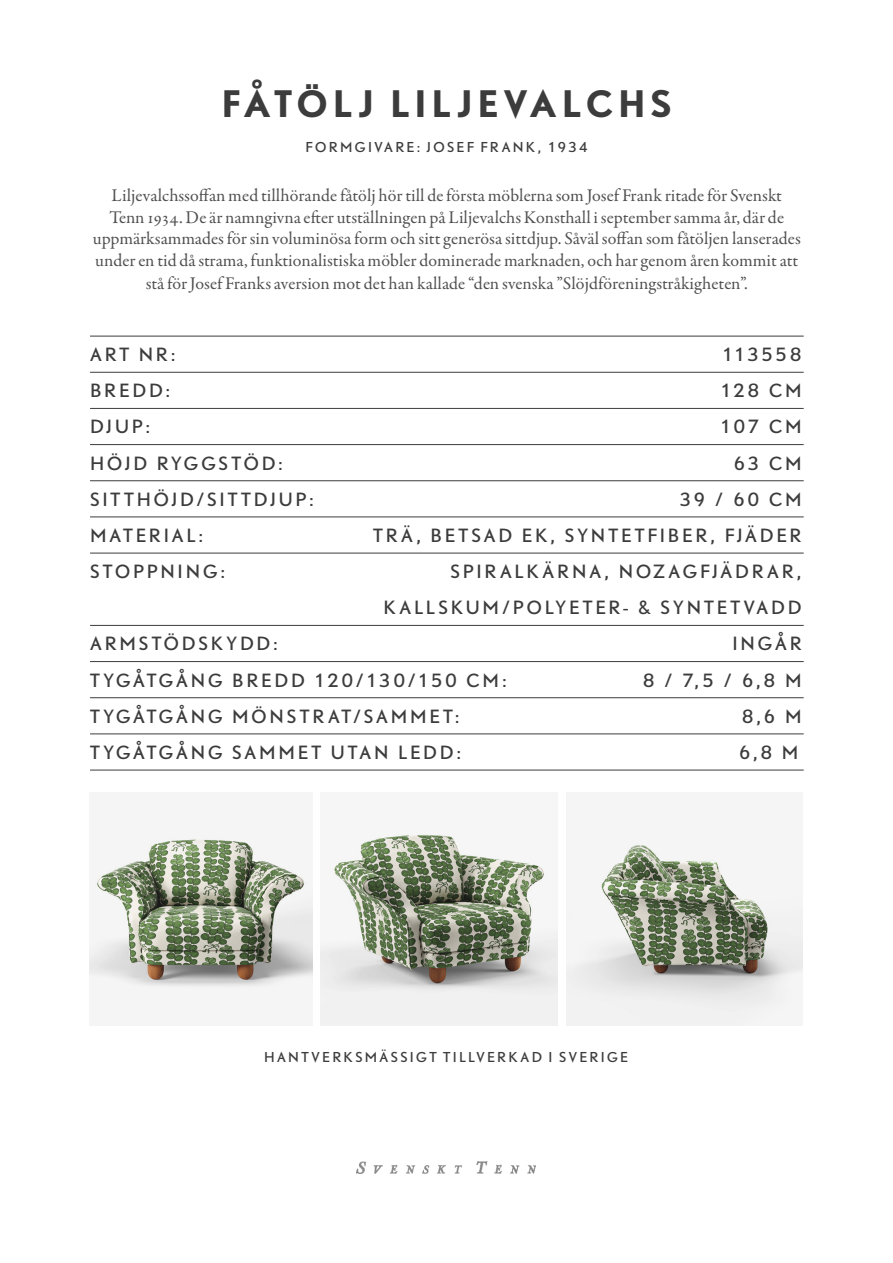
<style>
.page{position:relative;width:893px;height:1263px;background:#fff}
.page>*{position:absolute;margin:0;border:0;box-sizing:border-box;transform-origin:0 0}
.Rubrik_1_-_Huvudrubrik{font:700 34.05px "DTL Nobel TOT";letter-spacing:.165em;color:#3c3c3c}
.Bröd_Garamond_Centrerad{font:18px/21.9px "Garamond Premr Pro";color:#505050;text-align:center}
.Linjerad_lista___Nobel{font:16.95px/36.2px "DTL Nobel TOT";letter-spacing:.17em;color:#3c3c3c;text-align:right}
.Linjerad_lista___Nobel-2{font:16.95px "DTL Nobel TOT";letter-spacing:.15em;color:#3c3c3c}
.Rubrik_3___Byline_footer{font:12.75px "DTL Nobel TOT";letter-spacing:.18em;color:#3c3c3c}
</style>
<div class="page">
<hr style="left:90px;top:336px;width:714px;height:1px;background:#3c3c3c">
<hr style="left:90px;top:372px;width:714px;height:1px;background:#3c3c3c">
<hr style="left:90px;top:408px;width:714px;height:1px;background:#3c3c3c">
<hr style="left:90px;top:444px;width:714px;height:1px;background:#3c3c3c">
<hr style="left:90px;top:480px;width:714px;height:1px;background:#3c3c3c">
<hr style="left:90px;top:517px;width:714px;height:1px;background:#3c3c3c">
<hr style="left:90px;top:553px;width:714px;height:1px;background:#3c3c3c">
<hr style="left:90px;top:625px;width:714px;height:1px;background:#3c3c3c">
<hr style="left:90px;top:661px;width:714px;height:1px;background:#3c3c3c">
<hr style="left:90px;top:697px;width:714px;height:1px;background:#3c3c3c">
<hr style="left:90px;top:734px;width:714px;height:1px;background:#3c3c3c">
<hr style="left:90px;top:770px;width:714px;height:1px;background:#3c3c3c">
<img style="left:89px;top:838px;width:223px;height:151px">
<img style="left:321px;top:833px;width:236px;height:193px">
<img style="left:356px;top:1161px;width:180px;height:13px">
<img style="left:566px;top:842px;width:237px;height:184px">
<p class="Rubrik_1_-_Huvudrubrik" style="left:222px;top:79px;width:452px">FÅTÖLJ LILJEVALCHS</p>
<p class="Rubrik_3___Byline_footer" style="left:305px;top:138px;width:284px">FORMGIVARE: JOSEF FRANK, 1934</p>
<p class="Bröd_Garamond_Centrerad" style="left:93px;top:185px;width:709px">Liljevalchssoffan med tillhörande fåtölj hör till de första möblerna som Josef Frank ritade för Svenskt Tenn 1934. De är namngivna efter utställningen på Liljevalchs Konsthall i september samma år, där de uppmärksammades för sin voluminösa form och sitt generösa sittdjup. Såväl soffan som fåtöljen lanserades under en tid då strama, funktionalistiska möbler dominerade marknaden, och har genom åren kommit att stå för Josef Franks aversion mot det han kallade “den svenska ”Slöjdföreningstråkigheten”.</p>
<p class="Linjerad_lista___Nobel" style="left:90px;top:336px;width:87px">ART NR:</p>
<p class="Linjerad_lista___Nobel" style="left:722px;top:336px;width:81px">113558</p>
<p class="Linjerad_lista___Nobel" style="left:90px;top:372px;width:82px">BREDD:</p>
<p class="Linjerad_lista___Nobel" style="left:720px;top:372px;width:83px">128 CM</p>
<p class="Linjerad_lista___Nobel" style="left:90px;top:408px;width:62px">DJUP:</p>
<p class="Linjerad_lista___Nobel" style="left:720px;top:408px;width:83px">107 CM</p>
<p class="Linjerad_lista___Nobel" style="left:90px;top:445px;width:195px">HÖJD RYGGSTÖD:</p>
<p class="Linjerad_lista___Nobel" style="left:733px;top:445px;width:70px">63 CM</p>
<p class="Linjerad_lista___Nobel" style="left:90px;top:481px;width:226px">SITTHÖJD/SITTDJUP:</p>
<p class="Linjerad_lista___Nobel" style="left:679px;top:481px;width:124px">39 / 60 CM</p>
<p class="Linjerad_lista___Nobel" style="left:90px;top:517px;width:115px">MATERIAL:</p>
<p class="Linjerad_lista___Nobel" style="left:373px;top:517px;width:430px">TRÄ, BETSAD EK, SYNTETFIBER, FJÄDER</p>
<p class="Linjerad_lista___Nobel" style="left:90px;top:553px;width:137px">STOPPNING:</p>
<p class="Linjerad_lista___Nobel" style="left:383px;top:553px;width:420px">SPIRALKÄRNA, NOZAGFJÄDRAR,<br>KALLSKUM/POLYETER- &amp; SYNTETVADD</p>
<p class="Linjerad_lista___Nobel" style="left:90px;top:625px;width:189px">ARMSTÖDSKYDD:</p>
<p class="Linjerad_lista___Nobel" style="left:732px;top:625px;width:71px">INGÅR</p>
<p class="Linjerad_lista___Nobel-2" style="left:90px;top:668px;width:418px">TYGÅTGÅNG BREDD 120/130/150 CM:</p>
<p class="Linjerad_lista___Nobel" style="left:643px;top:662px;width:160px">8/7,5/6,8M</p>
<p class="Linjerad_lista___Nobel" style="left:90px;top:698px;width:371px">TYGÅTGÅNG MÖNSTRAT/SAMMET:</p>
<p class="Linjerad_lista___Nobel" style="left:742px;top:698px;width:61px">8,6 M</p>
<p class="Linjerad_lista___Nobel" style="left:90px;top:734px;width:373px">TYGÅTGÅNG SAMMET UTAN LEDD:</p>
<p class="Linjerad_lista___Nobel" style="left:739px;top:734px;width:61px">6,8 M</p>
<p class="Rubrik_3___Byline_footer" style="left:264px;top:1048px;width:366px">HANTVERKSMÄSSIGT TILLVERKAD I SVERIGE</p>
</div>
